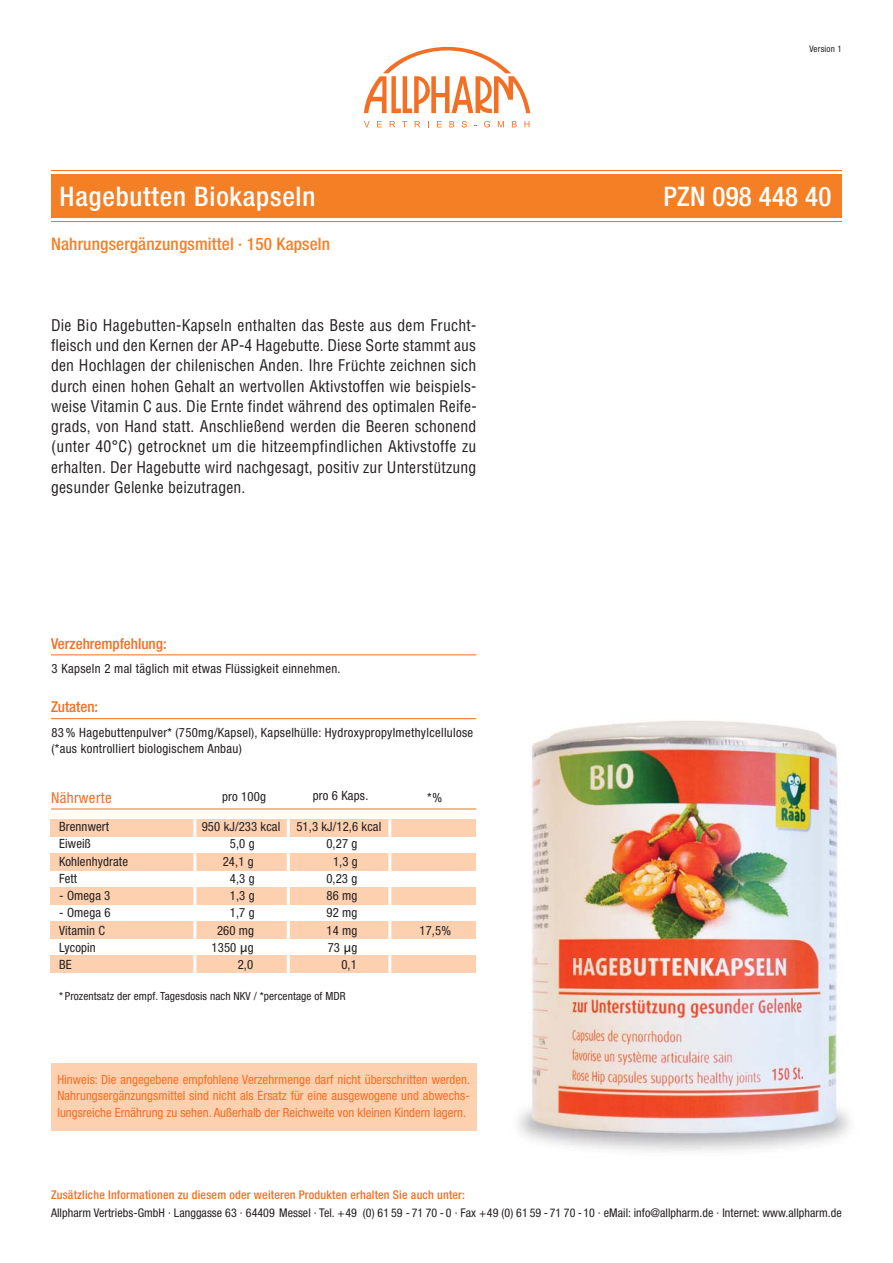
<style>
.page{position:relative;width:893px;height:1263px;background:#fff}
.page>*{position:absolute;margin:0;border:0;box-sizing:border-box;transform-origin:0 0}
.t1{font:500 condensed 27px "Helvetica Neue";letter-spacing:.03em;color:#fff}
.t2{font:500 condensed 27px "Helvetica Neue";letter-spacing:.01em;color:#fff}
.t3{font:500 condensed 17.25px "Helvetica Neue";letter-spacing:.01em;color:#f57f25}
.t4{font:condensed 15.75px/20.2px "Helvetica";letter-spacing:.01em;color:#231f20;text-align:justify}
.t5{font:500 condensed 15px "Helvetica Neue";color:#f36f22}
.t6{font:condensed 15px "Helvetica Neue";letter-spacing:.025em;color:#f36f22}
.t7{font:condensed 12.75px/16.5px "Helvetica Neue";letter-spacing:.025em;color:#231f20}
.t8{font:condensed 12.75px/16.5px "Helvetica Neue";color:#f36f22;text-align:justify}
.t9{font:condensed 12px "Helvetica Neue";letter-spacing:.005em;color:#231f20}
.t10{font:500 condensed 12px "Helvetica Neue";letter-spacing:.015em;color:#f36f22}
.t11{font:condensed 11.25px "Helvetica Neue";letter-spacing:.01em;color:#231f20}
.t12{font:condensed 9px "Helvetica Neue";letter-spacing:.025em;color:#231f20}
.s1{font-family:"Koz Min Pr 6 N Medium Proportional";font-stretch:normal}
.s2{font-family:"Lucida Grande";font-stretch:normal}
</style>
<div class="page">
<img style="left:518px;top:720px;width:331px;height:432px">
<div style="left:51px;top:174px;width:791px;height:44px;background:#f57f25"></div>
<svg style="left:364px;top:47px;width:166px;height:66px"></svg>
<svg style="left:364px;top:121px;width:6px;height:6px"></svg>
<svg style="left:377px;top:121px;width:5px;height:6px"></svg>
<svg style="left:390px;top:121px;width:5px;height:6px"></svg>
<svg style="left:415px;top:121px;width:5px;height:6px"></svg>
<svg style="left:437px;top:121px;width:5px;height:6px"></svg>
<svg style="left:449px;top:121px;width:5px;height:6px"></svg>
<svg style="left:462px;top:121px;width:5px;height:6px"></svg>
<svg style="left:484px;top:121px;width:6px;height:6px"></svg>
<svg style="left:498px;top:121px;width:6px;height:6px"></svg>
<svg style="left:512px;top:121px;width:5px;height:6px"></svg>
<svg style="left:524px;top:121px;width:5px;height:6px"></svg>
<hr style="left:51px;top:170px;width:791px;height:1px;background:#f36f22">
<hr style="left:51px;top:221px;width:791px;height:1px;background:#f36f22">
<hr style="left:51px;top:654px;width:425px;height:1px;background:#f36f22">
<hr style="left:51px;top:718px;width:425px;height:1px;background:#f36f22">
<hr style="left:51px;top:808px;width:425px;height:1px;background:#f36f22">
<div style="left:51px;top:819px;width:425px;height:17px;background:#fdd0b0"></div>
<div style="left:51px;top:853px;width:425px;height:17px;background:#fdd0b0"></div>
<div style="left:51px;top:887px;width:425px;height:17px;background:#fdd0b0"></div>
<div style="left:51px;top:921px;width:425px;height:17px;background:#fdd0b0"></div>
<div style="left:51px;top:955px;width:425px;height:17px;background:#fdd0b0"></div>
<hr style="left:193px;top:811px;width:3px;height:181px;background:#fff">
<hr style="left:388px;top:811px;width:3px;height:181px;background:#fff">
<hr style="left:287px;top:811px;width:3px;height:181px;background:#fff">
<div style="left:51px;top:1063px;width:425px;height:68px;background:#fdd0b0"></div>
<p class="t12" style="left:809px;top:46px;width:34px">Version 1</p>
<h1 class="t1" style="left:60px;top:186px;width:257px">Hagebutten Biokapseln</h1>
<h1 class="t2" style="left:663px;top:186px;width:169px">PZN 098 448 40</h1>
<p class="t3" style="left:51px;top:238px;width:281px">Nahrungsergänzungsmittel · 150 Kapseln</p>
<p class="t4" style="left:51px;top:316px;width:427px">Die Bio Hagebutten-Kapseln enthalten das Beste aus dem Frucht&shy;fleisch und den Kernen der AP-4 Hagebutte. Diese Sorte stammt aus den Hochlagen der chilenischen Anden. Ihre Fru<span class="s1">̈</span>chte zeichnen sich durch einen hohen Gehalt an wertvollen Aktivstoffen wie beispiels&shy;weise Vitamin C aus. Die Ernte findet während des optimalen Reife&shy;grads, von Hand statt. Anschließend werden die Beeren schonend (unter 40°C) getrocknet um die hitzeempfindlichen Aktivstoffe zu erhalten. Der Hagebutte wird nachgesagt, positiv zur Unterstu<span class="s1">̈</span>tzung gesunder Gelenke beizutragen.</p>
<p class="t5" style="left:51px;top:638px;width:117px">Verzehrempfehlung:</p>
<p class="t7" style="left:52px;top:661px;width:291px">3 Kapseln 2 mal täglich mit etwas Flu<span class="s1">̈</span>ssigkeit einnehmen.</p>
<p class="t5" style="left:51px;top:702px;width:49px">Zutaten:</p>
<p class="t7" style="left:52px;top:725px;width:423px">83 % Hagebuttenpulver* (750mg/Kapsel), Kapselhu<span class="s1">̈</span>lle: Hydroxypropylmethylcellulose (*aus kontrolliert biologischem Anbau)</p>
<p class="t6" style="left:51px;top:792px;width:62px">Nährwerte</p>
<p class="t7" style="left:222px;top:790px;width:45px">pro 100g</p>
<p class="t7" style="left:313px;top:789px;width:57px">pro 6 Kaps.</p>
<p class="t7" style="left:427px;top:790px;width:16px">*%</p>
<p class="t7" style="left:59px;top:819px;width:51px">Brennwert</p>
<p class="t7" style="left:202px;top:819px;width:80px">950 kJ/233 kcal</p>
<p class="t7" style="left:296px;top:819px;width:86px">51,3 kJ/12,6 kcal</p>
<p class="t7" style="left:59px;top:837px;width:33px">Eiweiß</p>
<p class="t7" style="left:230px;top:837px;width:26px">5,0 g</p>
<p class="t7" style="left:326px;top:837px;width:32px">0,27 g</p>
<p class="t7" style="left:59px;top:854px;width:70px">Kohlenhydrate</p>
<p class="t7" style="left:223px;top:854px;width:32px">24,1 g</p>
<p class="t7" style="left:333px;top:854px;width:26px">1,3 g</p>
<p class="t7" style="left:59px;top:871px;width:19px">Fett</p>
<p class="t7" style="left:230px;top:871px;width:26px">4,3 g</p>
<p class="t7" style="left:326px;top:871px;width:32px">0,23 g</p>
<p class="t7" style="left:59px;top:888px;width:53px">- Omega 3</p>
<p class="t7" style="left:230px;top:888px;width:26px">1,3 g</p>
<p class="t7" style="left:326px;top:888px;width:32px">86 mg</p>
<p class="t7" style="left:59px;top:906px;width:53px">- Omega 6</p>
<p class="t7" style="left:230px;top:906px;width:26px">1,7 g</p>
<p class="t7" style="left:326px;top:906px;width:32px">92 mg</p>
<p class="t7" style="left:59px;top:923px;width:47px">Vitamin C</p>
<p class="t7" style="left:217px;top:923px;width:39px">260 mg</p>
<p class="t7" style="left:326px;top:923px;width:32px">14 mg</p>
<p class="t7" style="left:419px;top:923px;width:33px">17,5%</p>
<p class="t7" style="left:59px;top:940px;width:38px">Lycopin</p>
<p class="t7" style="left:212px;top:940px;width:44px">1350 <span class="s2">µ</span>g</p>
<p class="t7" style="left:328px;top:940px;width:31px">73 <span class="s2">µ</span>g</p>
<p class="t7" style="left:59px;top:957px;width:14px">BE</p>
<p class="t7" style="left:238px;top:957px;width:17px">2,0</p>
<p class="t7" style="left:341px;top:957px;width:17px">0,1</p>
<p class="t11" style="left:59px;top:992px;width:288px">* Prozentsatz der empf. Tagesdosis nach NKV / *percentage of MDR</p>
<p class="t8" style="left:57px;top:1072px;width:414px">Hinweis: Die angegebene empfohlene Verzehrmenge darf nicht überschritten werden.<br>Nahrungsergänzungsmittel sind nicht als Ersatz für eine ausgewogene und abwechs&shy;lungsreiche Ernährung zu sehen. Außerhalb der Reichweite von kleinen Kindern lagern.</p>
<p class="t10" style="left:51px;top:1191px;width:416px">Zusätzliche Informationen zu diesem oder weiteren Produkten erhalten Sie auch unter:</p>
<p class="t9" style="left:51px;top:1208px;width:792px">Allpharm Vertriebs-GmbH · Langgasse 63 · 64409 Messel · Tel. +49 (0) 61 59 - 71 70 - 0 · Fax +49 (0) 61 59 - 71 70 -10 · eMail: info@allpharm.de · Internet: www.allpharm.de</p>
</div>
